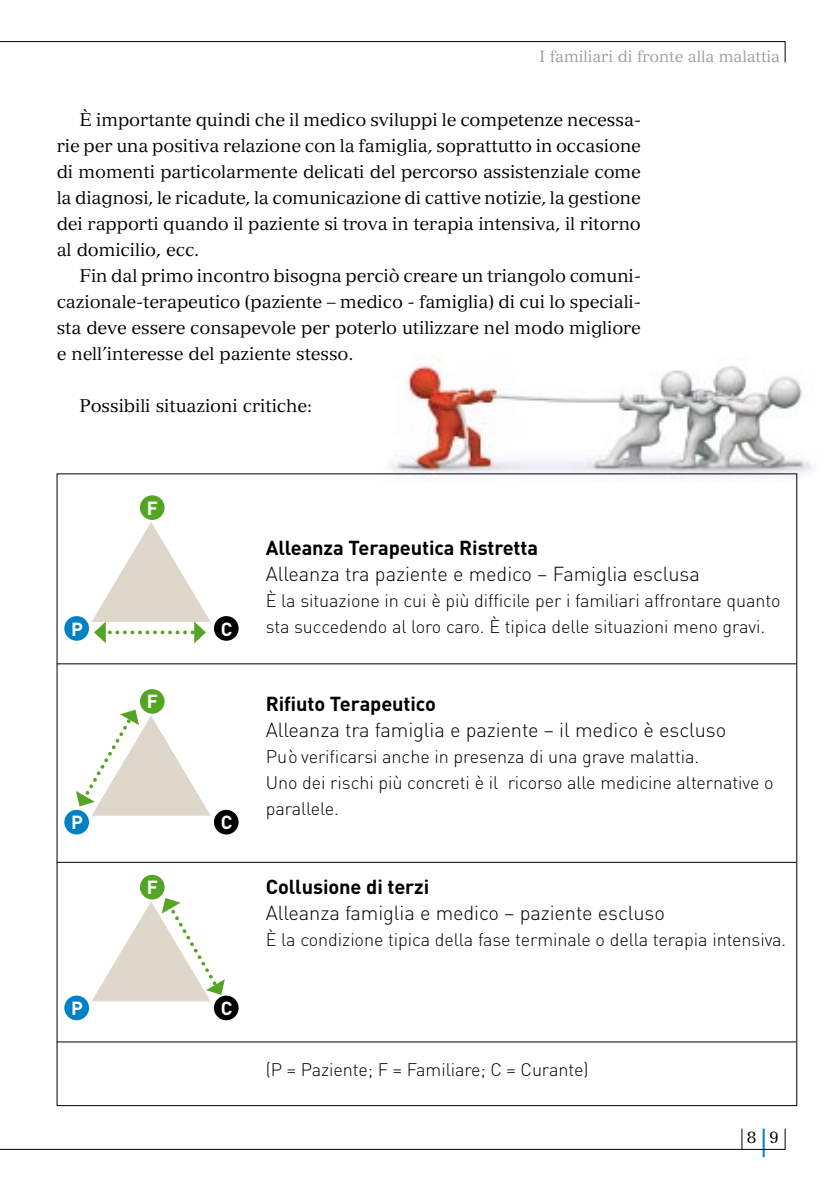
<style>
.page{position:relative;width:840px;height:1191px;background:#fff}
.page>*{position:absolute;margin:0;border:0;box-sizing:border-box;transform-origin:0 0}
.t1{font:300 20px "DIN";letter-spacing:-.005em;color:#000}
.t2{font:700 20px "DIN";letter-spacing:-.005em;color:#000}
.t3{font:700 18.8px "DIN";color:#fff}
.t4{font:18px/26px "Versailles LT Std";letter-spacing:-.005em;color:#000;text-align:justify}
.t5{font:300 18px/26px "DIN";letter-spacing:-.005em;color:#000}
.t6{font:16.2px "Versailles LT Std";color:#000}
.t7{font:16px "Versailles LT Std";letter-spacing:-.005em;color:#9c9d9f}
</style>
<div class="page">
<img style="left:390px;top:359px;width:422px;height:139px">
<svg style="left:0;top:41px;width:785px;height:22px"></svg>
<hr style="left:762px;top:1128px;width:2px;height:29px;background:#0081c6">
<hr style="left:57px;top:663px;width:739px;height:1px;background:#000">
<hr style="left:57px;top:862px;width:739px;height:1px;background:#000">
<hr style="left:57px;top:1041px;width:739px;height:1px;background:#000">
<div style="left:140px;top:495px;width:24px;height:25px;background:#54a526;border-radius:50%"></div>
<div style="left:64px;top:616px;width:25px;height:25px;background:#0081c6;border-radius:50%"></div>
<div style="left:214px;top:616px;width:24px;height:25px;background:#000;border-radius:50%"></div>
<svg style="left:91px;top:522px;width:120px;height:121px"></svg>
<div style="left:140px;top:689px;width:24px;height:24px;background:#54a526;border-radius:50%"></div>
<div style="left:64px;top:810px;width:25px;height:24px;background:#0081c6;border-radius:50%"></div>
<div style="left:214px;top:810px;width:24px;height:24px;background:#000;border-radius:50%"></div>
<svg style="left:76px;top:709px;width:134px;height:106px"></svg>
<div style="left:140px;top:874px;width:24px;height:25px;background:#54a526;border-radius:50%"></div>
<div style="left:64px;top:995px;width:25px;height:25px;background:#0081c6;border-radius:50%"></div>
<div style="left:214px;top:995px;width:24px;height:25px;background:#000;border-radius:50%"></div>
<svg style="left:92px;top:898px;width:133px;height:103px"></svg>
<svg style="left:0;top:1128px;width:785px;height:21px"></svg>
<p class="t7" style="left:539px;top:47px;width:242px">I familiari di fronte alla malattia</p>
<p class="t4" style="left:57px;top:107px;width:585px;text-indent:23px">È importante quindi che il medico sviluppi le competenze necessa&shy;rie per una positiva relazione con la famiglia, soprattutto in occasione di momenti particolarmente delicati del percorso assistenziale come la diagnosi, le ricadute, la comunicazione di cattive notizie, la gestione dei rapporti quando il paziente si trova in terapia intensiva, il ritorno al domicilio, ecc.</p>
<p class="t4" style="left:57px;top:263px;width:585px;text-indent:23px">Fin dal primo incontro bisogna perciò creare un triangolo comuni&shy;cazionale-terapeutico (paziente – medico - famiglia) di cui lo speciali&shy;sta deve essere consapevole per poterlo utilizzare nel modo migliore e nell’interesse del paziente stesso.</p>
<p class="t4" style="left:79px;top:393px;width:234px">Possibili situazioni critiche:</p>
<p class="t3" style="left:147px;top:495px;width:13px">F</p>
<p class="t3" style="left:71px;top:616px;width:13px">P</p>
<p class="t3" style="left:221px;top:616px;width:13px">C</p>
<p class="t3" style="left:147px;top:689px;width:13px">F</p>
<p class="t3" style="left:71px;top:810px;width:13px">P</p>
<p class="t3" style="left:221px;top:810px;width:13px">C</p>
<p class="t3" style="left:147px;top:875px;width:13px">F</p>
<p class="t3" style="left:71px;top:996px;width:13px">P</p>
<p class="t3" style="left:221px;top:996px;width:13px">C</p>
<p class="t2" style="left:266px;top:535px;width:274px">Alleanza Terapeutica Ristretta</p>
<p class="t1" style="left:266px;top:562px;width:435px">Alleanza tra paziente e medico – Famiglia esclusa</p>
<p class="t5" style="left:266px;top:588px;width:516px">È la situazione in cui è più difficile per i familiari affrontare quanto sta succedendo al loro caro. È tipica delle situazioni meno gravi.</p>
<p class="t2" style="left:266px;top:691px;width:171px">Rifiuto Terapeutico</p>
<p class="t1" style="left:266px;top:718px;width:461px">Alleanza tra famiglia e paziente – il medico è escluso</p>
<p class="t5" style="left:266px;top:744px;width:509px">Può verificarsi anche in presenza di una grave malattia.<br>Uno dei rischi più concreti è il ricorso alle medicine alternative o parallele.</p>
<p class="t2" style="left:266px;top:873px;width:165px">Collusione di terzi</p>
<p class="t1" style="left:266px;top:900px;width:400px">Alleanza famiglia e medico – paziente escluso</p>
<p class="t5" style="left:266px;top:926px;width:521px">È la condizione tipica della fase terminale o della terapia intensiva.</p>
<p class="t5" style="left:266px;top:1056px;width:324px">(P = Paziente; F = Familiare; C = Curante)</p>
<p class="t6" style="left:746px;top:1127px;width:33px">8 9</p>
</div>
